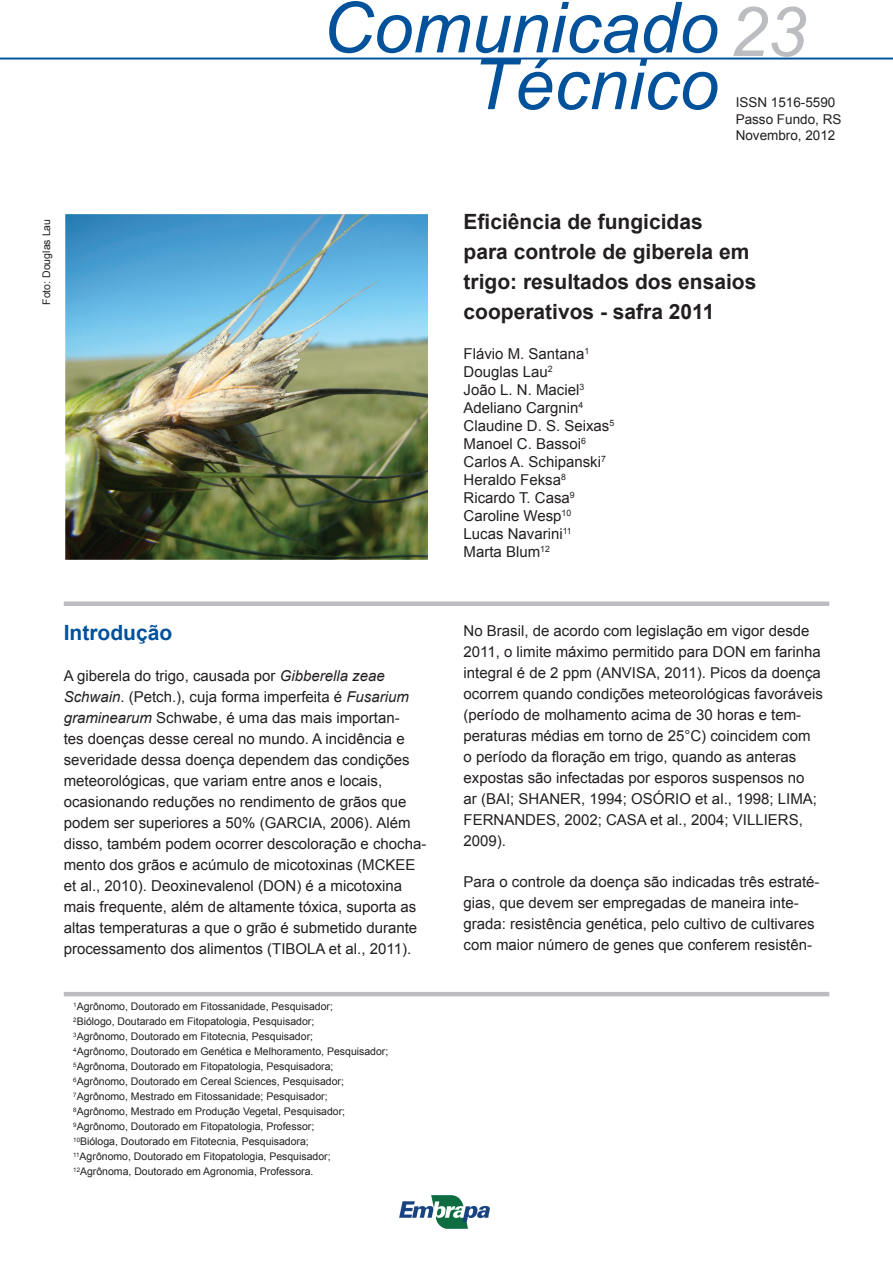
<style>
.page{position:relative;width:893px;height:1263px;background:#fff}
.page>*{position:absolute;margin:0;border:0;box-sizing:border-box;transform-origin:0 0}
.t1{font:italic 70.5px "Arial";color:#01519b}
.t2{font:italic 69px "Arial";color:#bcbdc0}
.t3{font:700 21px/30px "Arial";color:#231f20}
.t4{font:700 21px "Arial";color:#01519b}
.t5{font:15px/21px "Arial";color:#231f20}
.t6{font:13.5px/16.5px "Arial";color:#231f20}
.t7{font:10.5px/15px "Arial";color:#231f20}
.s1{font-style:italic}
</style>
<div class="page">
<div style="left:64px;top:601px;width:765px;height:5px;background:#bcbdc0"></div>
<img style="left:67px;top:216px;width:359px;height:342px">
<div style="left:64px;top:213px;width:365px;height:348px;border:2px solid #fff"></div>
<hr style="left:64px;top:992px;width:765px;height:4px;background:#bcbdc0">
<img style="left:400px;top:1196px;width:90px;height:33px">
<hr style="left:0;top:58px;width:893px;height:2px;background:#01519b">
<h1 class="t1" style="left:323px;top:-18px;width:397px">Comunicado</h1>
<h1 class="t1" style="left:472px;top:39px;width:248px">Técnico</h1>
<h2 class="t2" style="left:729px;top:-13px;width:78px">23</h2>
<p class="t6" style="left:736px;top:94px;width:107px">ISSN 1516-5590<br>Passo Fundo, RS<br>Novembro, 2012</p>
<p class="t7" style="left:39px;top:305px;width:87px;rotate:-90deg">Foto: Douglas Lau</p>
<h3 class="t4" style="left:64px;top:619px;width:110px">Introdução</h3>
<p class="t5" style="left:64px;top:665px;width:364px">A giberela do trigo, causada por <span class="s1">Gibberella zeae Schwain</span>. (Petch.), cuja forma imperfeita é <span class="s1">Fusarium graminearum</span> Schwabe, é uma das mais importan-<br>tes doenças desse cereal no mundo. A incidência e severidade dessa doença dependem das condições meteorológicas, que variam entre anos e locais, ocasionando reduções no rendimento de grãos que podem ser superiores a 50% (GARCIA, 2006). Além disso, também podem ocorrer descoloração e chocha&shy;mento dos grãos e acúmulo de micotoxinas (MCKEE et al., 2010). Deoxinevalenol (DON) é a micotoxina mais frequente, além de altamente tóxica, suporta as altas temperaturas a que o grão é submetido durante processamento dos alimentos (TIBOLA et al., 2011).</p>
<p class="t7" style="left:73px;top:999px;width:317px"><sup>1</sup>Agrônomo, Doutorado em Fitossanidade, Pesquisador;<br><sup>2</sup>Biólogo, Doutarado em Fitopatologia, Pesquisador;<br><sup>3</sup>Agrônomo, Doutorado em Fitotecnia, Pesquisador;<br><sup>4</sup>Agrônomo, Doutorado em Genética e Melhoramento, Pesquisador; <sup>5</sup>Agrônoma, Doutorado em Fitopatologia, Pesquisadora; <sup>6</sup>Agrônomo, Doutorado em Cereal Sciences, Pesquisador; <sup>7</sup>Agrônomo, Mestrado em Fitossanidade; Pesquisador;<br><sup>8</sup>Agrônomo, Mestrado em Produção Vegetal, Pesquisador; <sup>9</sup>Agrônomo, Doutorado em Fitopatologia, Professor;<br><sup>10</sup>Bióloga, Doutorado em Fitotecnia, Pesquisadora;<br><sup>11</sup>Agrônomo, Doutorado em Fitopatologia, Pesquisador; <sup>12</sup>Agrônoma, Doutorado em Agronomia, Professora.</p>
<h3 class="t3" style="left:464px;top:207px;width:294px">Eficiência de fungicidas<br>para controle de giberela em trigo: resultados dos ensaios cooperativos - safra 2011</h3>
<p class="t5" style="left:463px;top:344px;width:152px;line-height:18px">Flávio M. Santana<sup>1<br></sup>Douglas Lau<sup>2<br></sup>João L. N. Maciel<sup>3<br></sup>Adeliano Cargnin<sup>4<br></sup>Claudine D. S. Seixas<sup>5<br></sup>Manoel C. Bassoi<sup>6<br></sup>Carlos A. Schipanski<sup>7<br></sup>Heraldo Feksa<sup>8<br></sup>Ricardo T. Casa<sup>9<br></sup>Caroline Wesp<sup>10<br></sup>Lucas Navarini<sup>11<br></sup>Marta Blum<sup>12</sup></p>
<p class="t5" style="left:463px;top:620px;width:361px">No Brasil, de acordo com legislação em vigor desde 2011, o limite máximo permitido para DON em farinha integral é de 2 ppm (ANVISA, 2011). Picos da doença ocorrem quando condições meteorológicas favoráveis (período de molhamento acima de 30 horas e tem&shy;peraturas médias em torno de 25°C) coincidem com<br>o período da floração em trigo, quando as anteras expostas são infectadas por esporos suspensos no<br>ar (BAI; SHANER, 1994; OSÓRIO et al., 1998; LIMA; FERNANDES, 2002; CASA et al., 2004; VILLIERS, 2009).</p>
<p class="t5" style="left:463px;top:871px;width:358px">Para o controle da doença são indicadas três estraté&shy;gias, que devem ser empregadas de maneira inte&shy;grada: resistência genética, pelo cultivo de cultivares com maior número de genes que conferem resistên-</p>
</div>
